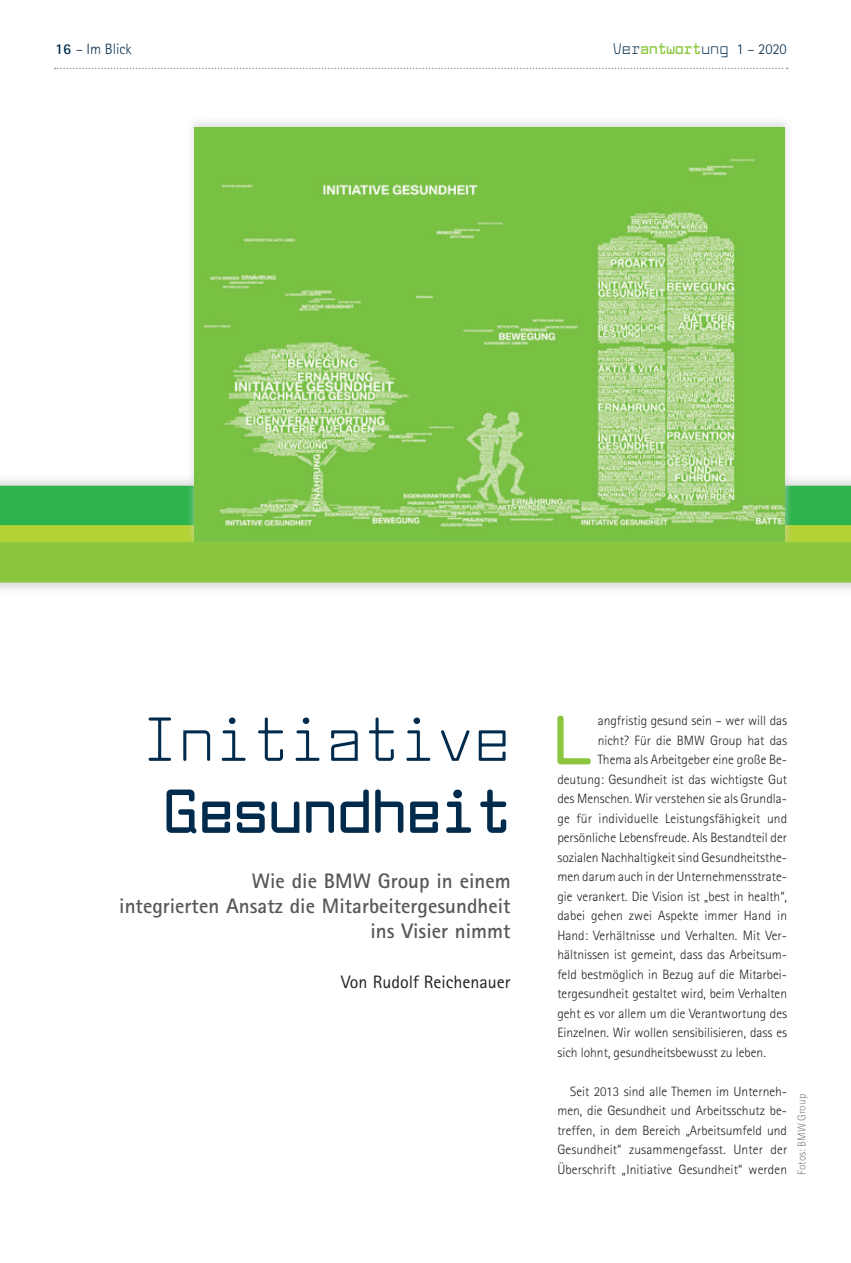
<style>
.page{position:relative;width:851px;height:1263px;background:#fff}
.page>*{position:absolute;margin:0;border:0;box-sizing:border-box;transform-origin:0 0}
.t1{font:700 67.5px "Larabiefont Rg";color:#8bc63e}
.t2{font:60px "Larabiefont Rg";color:#002b4c}
.t3{font:700 60px "Larabiefont Rg";color:#002b4c}
.t4{font:700 21px/25.2px "Rotis Sans Serif Std";color:#57585a;text-align:right}
.t5{font:18px "Rotis Sans Serif Std";color:#231f20}
.t6{font:700 15px "Larabiefont Rg";color:#8bc63e}
.t7{font:300 15px "Rotis Sans Serif Std";color:#002b4c}
.t8{font:300 13.5px/19.5px "Rotis Sans Serif Std";color:#231f20;text-align:justify}
.t9{font:300 11.25px "Rotis Sans Serif Std";color:#808285}
.s1{font-weight:700}
.s2{font-weight:400;color:#002b4c}
.s3{font-family:"Rotis Sans Serif Std";font-weight:300;color:#002b4c}
</style>
<div class="page">
<svg style="left:55px;top:68px;width:732px;height:1px"></svg>
<div style="left:0;top:473px;width:850px;height:57px;background:#d1d2d4;opacity:.75"></div>
<div style="left:7px;top:486px;width:843px;height:40px;background:#2cb34b"></div>
<div style="left:7px;top:525px;width:843px;height:40px;background:#b3d234"></div>
<div style="left:186px;top:115px;width:606px;height:433px;background:#d1d2d4;opacity:.75"></div>
<img style="left:195px;top:128px;width:589px;height:410px">
<div style="left:0;top:538px;width:850px;height:57px;background:#d1d2d4;opacity:.75"></div>
<div style="left:7px;top:542px;width:843px;height:41px;background:#8bc63e"></div>
<p class="t7" style="left:55px;top:40px;width:78px"><span class="s1">16</span> – Im Blick</p>
<p class="t6" style="left:612px;top:38px;width:175px"><span class="s2">Ver</span>antwort<span class="s2">ung</span> <span class="s3">1 – 2020</span></p>
<h2 class="t2" style="left:141px;top:702px;width:370px">Initiative</h2>
<h2 class="t3" style="left:164px;top:770px;width:348px">Gesundheit</h2>
<h3 class="t4" style="left:119px;top:868px;width:393px">Wie die BMW Group in einem<br>integrierten Ansatz die Mitarbeitergesundheit ins Visier nimmt</h3>
<h3 class="t5" style="left:341px;top:971px;width:171px">Von Rudolf Reichenauer</h3>
<h1 class="t1" style="left:554px;top:694px;width:40px">L</h1>
<p class="t8" style="left:597px;top:711px;width:191px">angfristig gesund sein – wer will das</p>
<p class="t8" style="left:597px;top:731px;width:191px">nicht? Für die BMW Group hat das</p>
<p class="t8" style="left:597px;top:750px;width:191px">Thema als Arbeitgeber eine große Be-</p>
<p class="t8" style="left:557px;top:770px;width:231px">deutung: Gesundheit ist das wichtigste Gut</p>
<p class="t8" style="left:557px;top:789px;width:231px">des Menschen. Wir verstehen sie als Grundla-</p>
<p class="t8" style="left:557px;top:808px;width:231px">ge für individuelle Leistungsfähigkeit und</p>
<p class="t8" style="left:557px;top:828px;width:231px">persönliche Lebensfreude. Als Bestandteil der</p>
<p class="t8" style="left:557px;top:847px;width:231px">sozialen Nachhaltigkeit sind Gesundheitsthe-</p>
<p class="t8" style="left:557px;top:867px;width:231px">men darum auch in der Unternehmensstrate-</p>
<p class="t8" style="left:557px;top:886px;width:231px">gie verankert. Die Vision ist „best in health“,</p>
<p class="t8" style="left:557px;top:906px;width:231px">dabei gehen zwei Aspekte immer Hand in</p>
<p class="t8" style="left:557px;top:925px;width:231px">Hand: Verhältnisse und Verhalten. Mit Ver-</p>
<p class="t8" style="left:557px;top:945px;width:231px">hältnissen ist gemeint, dass das Arbeitsum-</p>
<p class="t8" style="left:557px;top:964px;width:231px">feld bestmöglich in Bezug auf die Mitarbei-</p>
<p class="t8" style="left:557px;top:984px;width:231px">tergesundheit gestaltet wird, beim Verhalten</p>
<p class="t8" style="left:557px;top:1003px;width:231px">geht es vor allem um die Verantwortung des</p>
<p class="t8" style="left:557px;top:1023px;width:231px">Einzelnen. Wir wollen sensibilisieren, dass es</p>
<p class="t8" style="left:557px;top:1042px;width:210px">sich lohnt, gesundheitsbewusst zu leben.</p>
<p class="t8" style="left:557px;top:1081px;width:231px;text-indent:13px">Seit 2013 sind alle Themen im Unterneh&shy;men, die Gesundheit und Arbeitsschutz be&shy;treffen, in dem Bereich „Arbeitsumfeld und Gesundheit“ zusammengefasst. Unter der Überschrift „Initiative Gesundheit“ werden</p>
<p class="t9" style="left:795px;top:1175px;width:82px;rotate:-90deg">Fotos: BMW Group</p>
</div>
